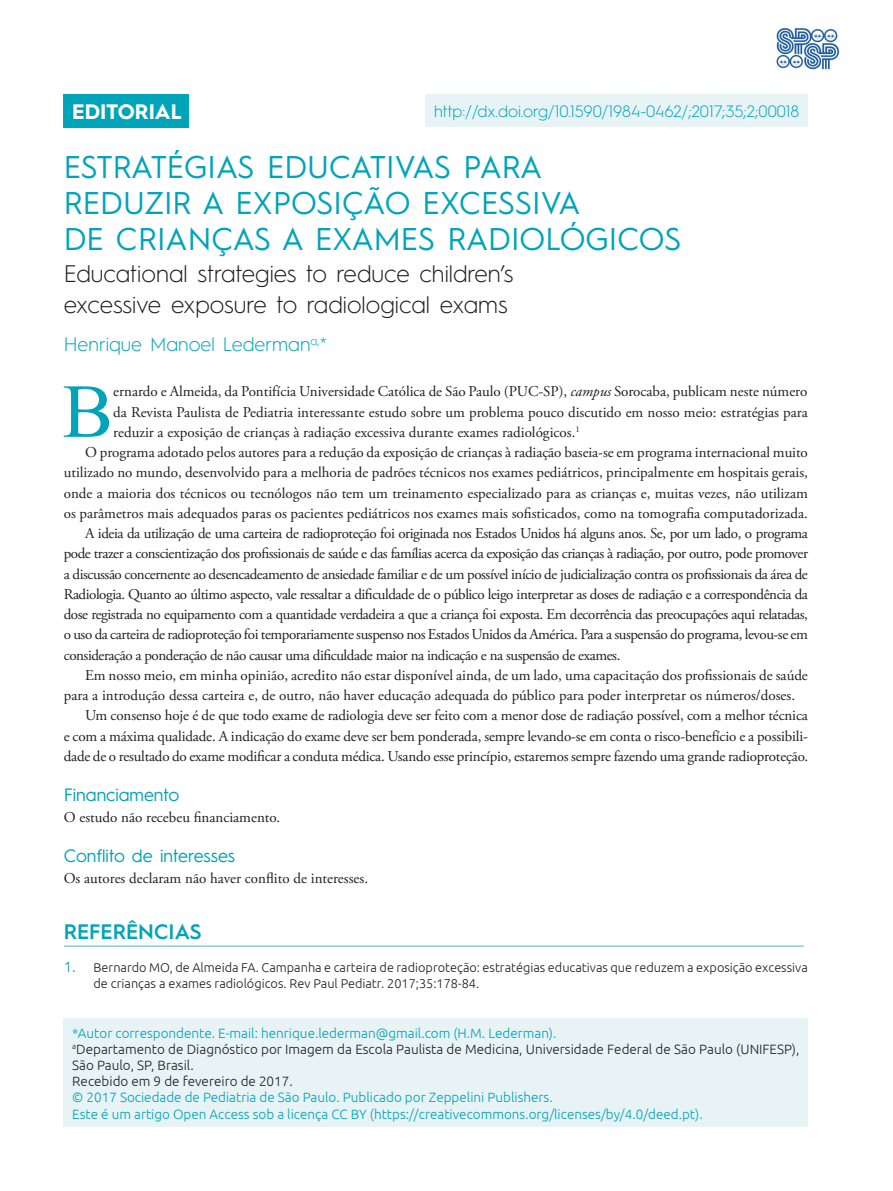
<style>
.page{position:relative;width:893px;height:1191px;background:#fff}
.page>*{position:absolute;margin:0;border:0;box-sizing:border-box;transform-origin:0 0}
.t1{font:76.2px "Times New Roman";color:#00a4b9}
.t2{font:31.5px/36px "Hurme Geometric Sans 1";color:#00a4b9}
.t3{font:300 24px/31.5px "Hurme Geometric Sans 1";color:#231f20}
.t4{font:600 21px "Hurme Geometric Sans 1";color:#00a4b9}
.t5{font:700 21px "Hurme Geometric Sans 1";color:#fff}
.t6{font:300 19.5px "Hurme Geometric Sans 1";color:#00a4b9}
.t7{font:18px "Hurme Geometric Sans 1";color:#00a4b9}
.t8{font:300 16.5px "Hurme Geometric Sans 1";color:#00a4b9}
.t9{font:15px "Adobe Garamond Pro";letter-spacing:-.01em;color:#231f20}
.t10{font:15px "Adobe Garamond Pro";letter-spacing:-.03em;color:#231f20}
.t11{font:300 13.5px/16.2px "Ubuntu";color:#231f20}
.t12{font:300 13.5px/16.2px "Ubuntu";color:#00a4b9}
.t13{font:300 12.75px/15.3px "Ubuntu";color:#231f20}
.s1{font-style:italic}
.s2{font-size:15px;color:#00a4b9}
.s3{color:#00a4b9}
</style>
<div class="page">
<div style="left:64px;top:1018px;width:744px;height:109px;background:#e7f3f5"></div>
<div style="left:64px;top:94px;width:125px;height:33px;background:#00a4b9"></div>
<div style="left:426px;top:94px;width:382px;height:32px;background:#e7f3f5"></div>
<hr style="left:64px;top:945px;width:740px;height:2px;background:#8ecbd8">
<img style="left:776px;top:28px;width:64px;height:42px">
<h3 class="t5" style="left:72px;top:97px;width:111px">EDITORIAL</h3>
<p class="t8" style="left:434px;top:100px;width:367px">http://dx.doi.org/10.1590/1984‑0462/;2017;35;2;00018</p>
<h2 class="t2" style="left:64px;top:147px;width:619px">ESTRATÉGIAS EDUCATIVAS PARA<br>REDUZIR A EXPOSIÇÃO EXCESSIVA<br>DE CRIANÇAS A EXAMES RADIOLÓGICOS</h2>
<h3 class="t3" style="left:64px;top:256px;width:451px">Educational strategies to reduce children’s excessive exposure to radiological exams</h3>
<h3 class="t6" style="left:64px;top:331px;width:265px">Henrique Manoel Lederman<sup>a,</sup>*</h3>
<h1 class="t1" style="left:63px;top:357px;width:52px">B</h1>
<p class="t9" style="left:113px;top:382px;width:696px">ernardo e Almeida, da Pontifícia Universidade Católica de São Paulo (PUC-SP), <span class="s1">campus</span> Sorocaba, publicam neste número</p>
<p class="t9" style="left:113px;top:403px;width:696px">da Revista Paulista de Pediatria interessante estudo sobre um problema pouco discutido em nosso meio: estratégias para</p>
<p class="t9" style="left:113px;top:423px;width:468px">reduzir a exposição de crianças à radiação excessiva durante exames radiológicos.<sup>1</sup></p>
<p class="t9" style="left:85px;top:443px;width:724px">O programa adotado pelos autores para a redução da exposição de crianças à radiação baseia-se em programa internacional muito</p>
<p class="t9" style="left:64px;top:463px;width:746px">utilizado no mundo, desenvolvido para a melhoria de padrões técnicos nos exames pediátricos, principalmente em hospitais gerais,</p>
<p class="t9" style="left:64px;top:484px;width:746px">onde a maioria dos técnicos ou tecnólogos não tem um treinamento especializado para as crianças e, muitas vezes, não utilizam</p>
<p class="t9" style="left:64px;top:504px;width:746px">os parâmetros mais adequados paras os pacientes pediátricos nos exames mais sofisticados, como na tomografia computadorizada.</p>
<p class="t10" style="left:85px;top:524px;width:724px">A ideia da utilização de uma carteira de radioproteção foi originada nos Estados Unidos há alguns anos. Se, por um lado, o programa</p>
<p class="t10" style="left:64px;top:544px;width:746px">pode trazer a conscientização dos profissionais de saúde e das famílias acerca da exposição das crianças à radiação, por outro, pode promover</p>
<p class="t10" style="left:64px;top:565px;width:746px">a discussão concernente ao desencadeamento de ansiedade familiar e de um possível início de judicialização contra os profissionais da área de</p>
<p class="t10" style="left:64px;top:585px;width:746px">Radiologia. Quanto ao último aspecto, vale ressaltar a dificuldade de o público leigo interpretar as doses de radiação e a correspondência da</p>
<p class="t10" style="left:64px;top:605px;width:746px">dose registrada no equipamento com a quantidade verdadeira a que a criança foi exposta. Em decorrência das preocupações aqui relatadas,</p>
<p class="t10" style="left:64px;top:625px;width:746px">o uso da carteira de radioproteção foi temporariamente suspenso nos Estados Unidos da América. Para a suspensão do programa, levou‑se em</p>
<p class="t10" style="left:64px;top:646px;width:558px">consideração a ponderação de não causar uma dificuldade maior na indicação e na suspensão de exames.</p>
<p class="t9" style="left:85px;top:666px;width:724px">Em nosso meio, em minha opinião, acredito não estar disponível ainda, de um lado, uma capacitação dos profissionais de saúde</p>
<p class="t9" style="left:64px;top:686px;width:733px">para a introdução dessa carteira e, de outro, não haver educação adequada do público para poder interpretar os números/doses.</p>
<p class="t9" style="left:85px;top:706px;width:724px">Um consenso hoje é de que todo exame de radiologia deve ser feito com a menor dose de radiação possível, com a melhor técnica</p>
<p class="t9" style="left:64px;top:727px;width:746px">e com a máxima qualidade. A indicação do exame deve ser bem ponderada, sempre levando-se em conta o risco‑benefício e a possibili-</p>
<p class="t9" style="left:64px;top:747px;width:746px">dade de o resultado do exame modificar a conduta médica. Usando esse princípio, estaremos sempre fazendo uma grande radioproteção.</p>
<p class="t7" style="left:64px;top:782px;width:117px">Financiamento</p>
<p class="t9" style="left:64px;top:808px;width:218px">O estudo não recebeu financiamento.</p>
<p class="t7" style="left:64px;top:843px;width:173px">Conflito de interesses</p>
<p class="t9" style="left:64px;top:868px;width:306px">Os autores declaram não haver conflito de interesses.</p>
<h3 class="t4" style="left:64px;top:916px;width:139px">REFERÊNCIAS</h3>
<p class="t13" style="left:94px;top:960px;width:716px;text-indent:-30px"><span class="s2">1.</span> Bernardo MO, de Almeida FA. Campanha e carteira de radioproteção: estratégias educativas que reduzem a exposição excessiva de crianças a exames radiológicos. Rev Paul Pediatr. 2017;35:178-84.</p>
<p class="t11" style="left:72px;top:1024px;width:729px"><span class="s3">*Autor correspondente. E-mail: henrique.lederman@gmail.com (H.M. Lederman).<br></span><sup>a</sup>Departamento de Diagnóstico por Imagem da Escola Paulista de Medicina, Universidade Federal de São Paulo (UNIFESP), São Paulo, SP, Brasil.<br>Recebido em 9 de fevereiro de 2017.</p>
<p class="t12" style="left:72px;top:1089px;width:632px">© 2017 Sociedade de Pediatria de São Paulo. Publicado por Zeppelini Publishers.<br>Este é um artigo Open Access sob a licença CC BY (https://creativecommons.org/licenses/by/4.0/deed.pt).</p>
</div>
